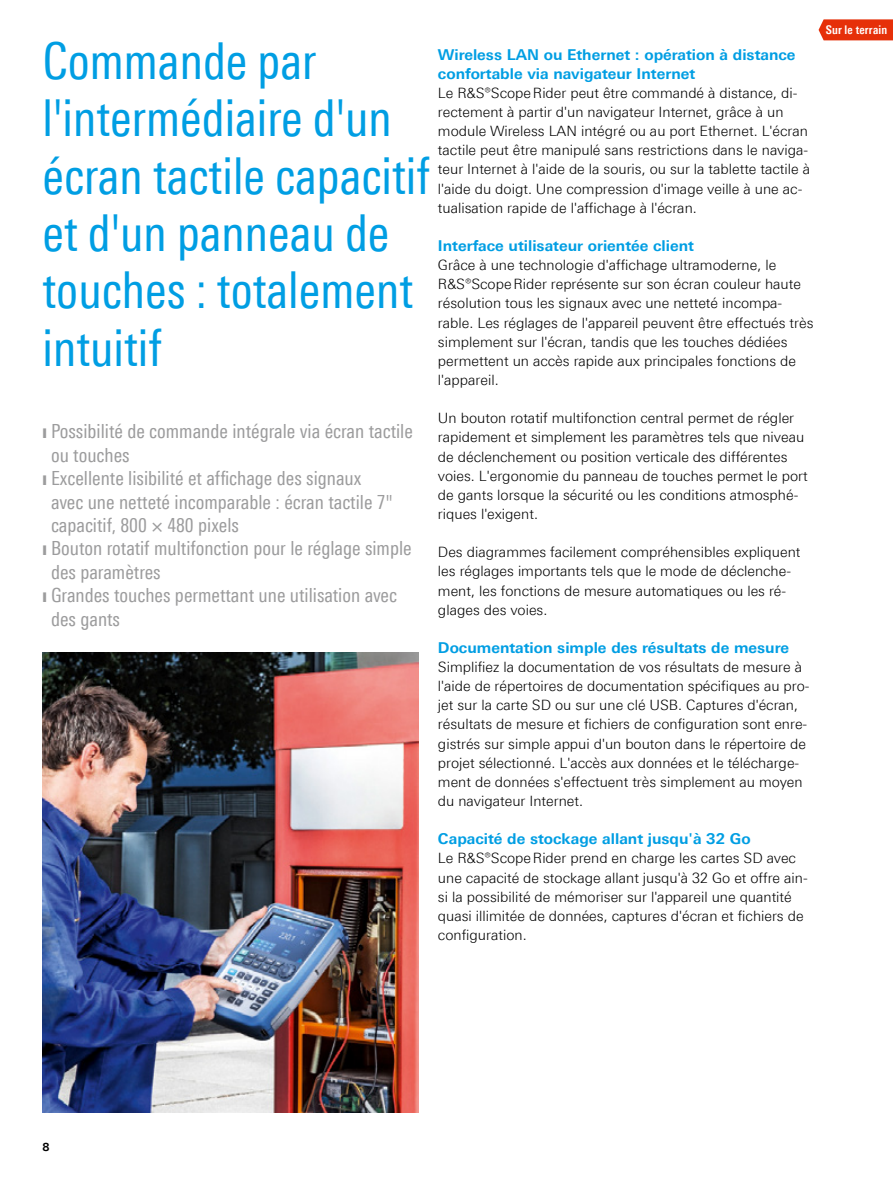
<style>
.page{position:relative;width:893px;height:1191px;background:#fff}
.page>*{position:absolute;margin:0;border:0;box-sizing:border-box;transform-origin:0 0}
.t1{font:51px/57.4px "Linotype Univers 420 Cn";color:#009ee3}
.t2{font:19.5px "Linotype Univers 420 Cn";color:#9c9c9d}
.t3{font:700 15px/19.2px "Linotype Univers 630";color:#009ee3}
.t4{font:300 14.25px/19.2px "Linotype Univers 330";color:#000}
.t5{font:700 12px "Linotype Univers 620 Cn";letter-spacing:.015em;color:#fff}
.t6{font:700 11.25px "Linotype Univers 630";color:#000}
.s1{font-family:"Linotype Univers 330";font-weight:300}
</style>
<div class="page">
<img style="left:43px;top:653px;width:376px;height:459px">
<svg style="left:819px;top:19px;width:74px;height:21px;background:#e73914"></svg>
<h1 class="t1" style="left:43px;top:32px;width:389px">Commande par l'intermédiaire d'un écran tactile capacitif et d'un panneau de touches : totalement intuitif</h1>
<p class="t3" style="left:438px;top:44px;width:359px">Wireless LAN ou Ethernet : opération à distance confortable via navigateur Internet</p>
<p class="t4" style="left:438px;top:83px;width:374px">Le R&amp;S®ScopeRider peut être commandé à distance, di&shy;rectement à partir d'un navigateur Internet, grâce à un module Wireless LAN intégré ou au port Ethernet. L'écran tactile peut être manipulé sans restrictions dans le naviga&shy;teur Internet à l'aide de la souris, ou sur la tablette tactile à l'aide du doigt. Une compression d'image veille à une ac&shy;tualisation rapide de l'affichage à l'écran.</p>
<p class="t3" style="left:438px;top:236px;width:257px">Interface utilisateur orientée client</p>
<p class="t4" style="left:438px;top:255px;width:377px">Grâce à une technologie d'affichage ultramoderne, le R&amp;S®ScopeRider représente sur son écran couleur haute résolution tous les signaux avec une netteté incompa&shy;rable. Les réglages de l'appareil peuvent être effectués très simplement sur l'écran, tandis que les touches dédiées permettent un accès rapide aux principales fonctions de l'appareil.</p>
<p class="t4" style="left:438px;top:408px;width:371px">Un bouton rotatif multifonction central permet de régler rapidement et simplement les paramètres tels que niveau de déclenchement ou position verticale des différentes voies. L'ergonomie du panneau de touches permet le port de gants lorsque la sécurité ou les conditions atmosphé&shy;riques l'exigent.</p>
<p class="t4" style="left:438px;top:542px;width:364px">Des diagrammes facilement compréhensibles expliquent les réglages importants tels que le mode de déclenche&shy;ment, les fonctions de mesure automatiques ou les ré&shy;glages des voies.</p>
<p class="t3" style="left:438px;top:638px;width:353px">Documentation simple des résultats de mesure</p>
<p class="t4" style="left:438px;top:657px;width:373px">Simplifiez la documentation de vos résultats de mesure à l'aide de répertoires de documentation spécifiques au pro&shy;jet sur la carte SD ou sur une clé USB. Captures d'écran, résultats de mesure et fichiers de configuration sont enre&shy;gistrés sur simple appui d'un bouton dans le répertoire de projet sélectionné. L'accès aux données et le télécharge&shy;ment de données s'effectuent très simplement au moyen du navigateur Internet.</p>
<p class="t3" style="left:438px;top:829px;width:314px">Capacité de stockage allant jusqu'à 32 Go</p>
<p class="t4" style="left:438px;top:848px;width:371px">Le R&amp;S®ScopeRider prend en charge les cartes SD avec une capacité de stockage allant jusqu'à 32 Go et offre ain&shy;si la possibilité de mémoriser sur l'appareil une quantité quasi illimitée de données, captures d'écran et fichiers de configuration.</p>
<h2 class="t2" style="left:43px;top:420px;width:372px"><span class="s1">❙</span> Possibilité de commande intégrale via écran tactile</h2>
<h2 class="t2" style="left:51px;top:443px;width:80px">ou touches</h2>
<h2 class="t2" style="left:43px;top:467px;width:320px"><span class="s1">❙</span> Excellente lisibilité et affichage des signaux</h2>
<h2 class="t2" style="left:51px;top:490px;width:343px">avec une netteté incomparable : écran tactile 7"</h2>
<h2 class="t2" style="left:51px;top:514px;width:190px">capacitif, 800 × 480 pixels</h2>
<h2 class="t2" style="left:43px;top:537px;width:371px"><span class="s1">❙</span> Bouton rotatif multifonction pour le réglage simple</h2>
<h2 class="t2" style="left:51px;top:560px;width:111px">des paramètres</h2>
<h2 class="t2" style="left:43px;top:584px;width:356px"><span class="s1">❙</span> Grandes touches permettant une utilisation avec</h2>
<h2 class="t2" style="left:51px;top:607px;width:71px">des gants</h2>
<p class="t5" style="left:826px;top:23px;width:63px">Sur le terrain</p>
<p class="t6" style="left:43px;top:1139px;width:9px">8</p>
</div>
